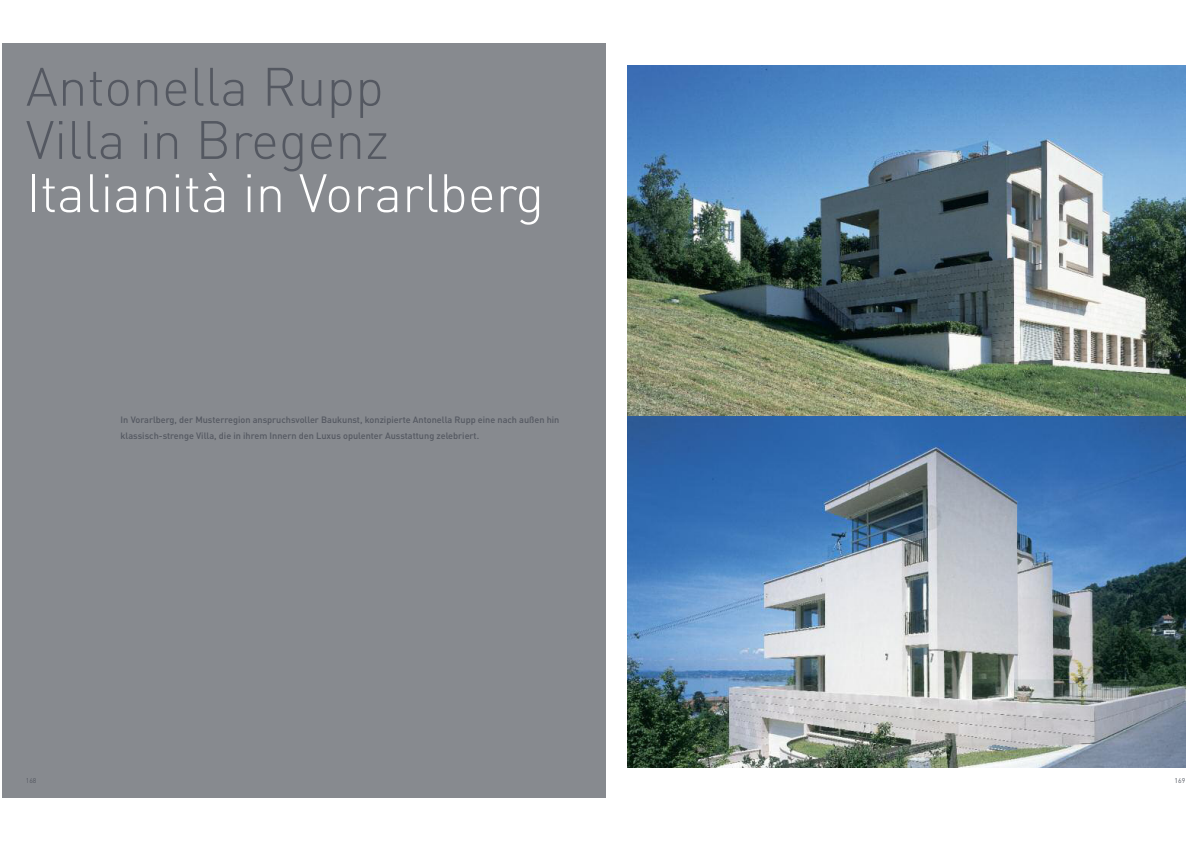
<style>
.page{position:relative;width:1191px;height:842px;background:#fff}
.page>*{position:absolute;margin:0;border:0;box-sizing:border-box;transform-origin:0 0}
.t1{font:300 53.2px/53.2px "DIN";color:#545861}
.t2{font:300 53.2px "DIN";color:#fff}
.t3{font:500 9.1px/15.2px "DIN";color:#545861}
.t4{font:6.8px "DIN";color:#545861}
</style>
<div class="page">
<img style="left:627px;top:65px;width:558px;height:702px">
<div style="left:2px;top:44px;width:603px;height:754px;background:#878a8f"></div>
<h1 class="t1" style="left:26px;top:66px;width:365px">Antonella Rupp<br>Villa in Bregenz</h1>
<h1 class="t2" style="left:26px;top:173px;width:520px">Italianità in Vorarlberg</h1>
<p class="t3" style="left:121px;top:413px;width:440px">In Vorarlberg, der Musterregion anspruchsvoller Baukunst, konzipierte Antonella Rupp eine nach außen hin klassisch-strenge Villa, die in ihrem Innern den Luxus opulenter Ausstattung zelebriert.</p>
<p class="t4" style="left:26px;top:778px;width:12px">168</p>
<p class="t4" style="left:1174px;top:778px;width:12px">169</p>
</div>
